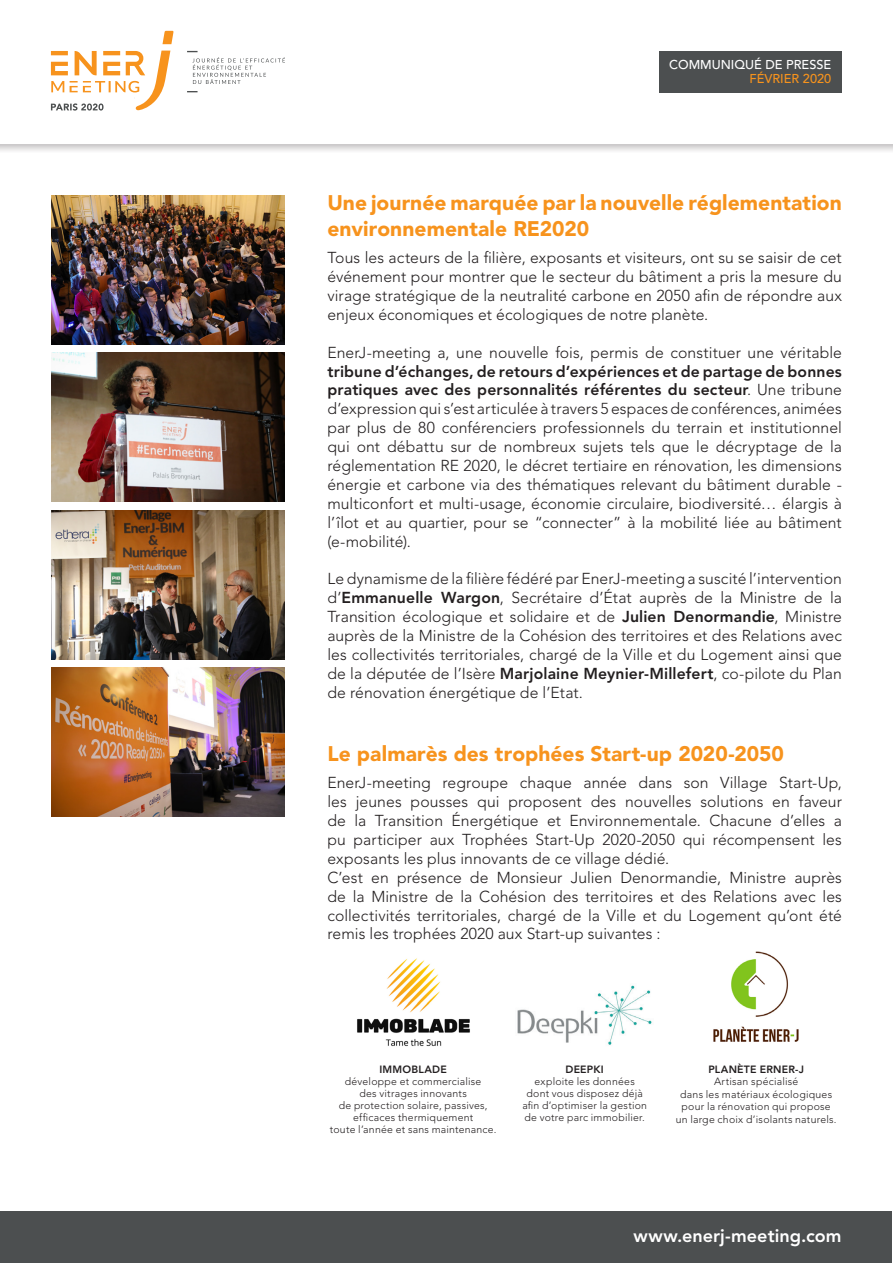
<style>
.page{position:relative;width:893px;height:1263px;background:#fff}
.page>*{position:absolute;margin:0;border:0;box-sizing:border-box;transform-origin:0 0}
.t1{font:900 21px/25.2px "Avenir";color:#f7931d}
.t2{font:800 18px "Avenir";letter-spacing:.005em;color:#fff}
.t3{font:300 15.75px/18.9px "Avenir";letter-spacing:.005em;color:#231f20;text-align:justify}
.t4{font:500 12.75px "Avenir";color:#fff}
.t5{font:500 12.75px "Avenir";color:#f7931d}
.t6{font:300 10.5px/12px "Avenir";letter-spacing:.02em;color:#231f20;text-align:center}
.t7{font:800 10.5px "Avenir";letter-spacing:.02em;color:#231f20}
.s1{font-weight:800}
</style>
<div class="page">
<svg style="left:187px;top:51px;width:98px;height:41px"></svg>
<svg style="left:51px;top:31px;width:123px;height:80px"></svg>
<img style="left:51px;top:196px;width:234px;height:148px">
<img style="left:51px;top:353px;width:234px;height:149px">
<img style="left:51px;top:510px;width:234px;height:149px">
<img style="left:51px;top:668px;width:234px;height:148px">
<div style="left:0;top:1212px;width:892px;height:51px;background:#4c4f50"></div>
<svg style="left:0;top:145px;width:893px;height:6px"></svg>
<div style="left:659px;top:51px;width:183px;height:41px;background:#4c4f50"></div>
<img style="left:357px;top:958px;width:113px;height:89px">
<img style="left:517px;top:985px;width:135px;height:60px">
<img style="left:713px;top:951px;width:86px;height:91px">
<p class="t4" style="left:669px;top:57px;width:164px">COMMUNIQUÉ DE PRESSE</p>
<p class="t5" style="left:749px;top:72px;width:83px">FÉVRIER 2020</p>
<p class="t1" style="left:327px;top:190px;width:516px">Une journée marquée par la nouvelle réglementation environnementale RE2020</p>
<p class="t3" style="left:327px;top:248px;width:516px">Tous les acteurs de la filière, exposants et visiteurs, ont su se saisir de cet événement pour montrer que le secteur du bâtiment a pris la mesure du virage stratégique de la neutralité carbone en 2050 afin de répondre aux enjeux économiques et écologiques de notre planète.</p>
<p class="t3" style="left:327px;top:343px;width:516px">EnerJ-meeting a, une nouvelle fois, permis de constituer une véritable <span class="s1">tribune d’échanges, de retours d’expériences et de partage de bonnes pratiques avec des personnalités référentes du secteur</span>. Une tribune d’expression qui s’est articulée à travers 5 espaces de conférences, animées par plus de 80 conférenciers professionnels du terrain et institutionnel qui ont débattu sur de nombreux sujets tels que le décryptage de la réglementation RE 2020, le décret tertiaire en rénovation, les dimensions énergie et carbone via des thématiques relevant du bâtiment durable - multiconfort et multi-usage, économie circulaire, biodiversité… élargis à l’îlot et au quartier, pour se “connecter” à la mobilité liée au bâtiment (e-mobilité).</p>
<p class="t3" style="left:327px;top:569px;width:516px">Le dynamisme de la filière fédéré par EnerJ-meeting a suscité l’intervention d’<span class="s1">Emmanuelle Wargon</span>, Secrétaire d’État auprès de la Ministre de la Transition écologique et solidaire et de <span class="s1">Julien Denormandie</span>, Ministre auprès de la Ministre de la Cohésion des territoires et des Relations avec les collectivités territoriales, chargé de la Ville et du Logement ainsi que de la députée de l’Isère <span class="s1">Marjolaine Meynier-Millefert</span>, co-pilote du Plan de rénovation énergétique de l’Etat.</p>
<p class="t1" style="left:327px;top:741px;width:458px">Le palmarès des trophées Start-up 2020-2050</p>
<p class="t3" style="left:327px;top:773px;width:516px">EnerJ-meeting regroupe chaque année dans son Village Start-Up, les jeunes pousses qui proposent des nouvelles solutions en faveur de la Transition Énergétique et Environnementale. Chacune d’elles a pu participer aux Trophées Start-Up 2020-2050 qui récompensent les exposants les plus innovants de ce village dédié.</p>
<p class="t3" style="left:327px;top:868px;width:516px">C’est en présence de Monsieur Julien Denormandie, Ministre auprès de la Ministre de la Cohésion des territoires et des Relations avec les collectivités territoriales, chargé de la Ville et du Logement qu’ont été remis les trophées 2020 aux Start-up suivantes :</p>
<p class="t7" style="left:380px;top:1063px;width:69px">IMMOBLADE</p>
<p class="t6" style="left:345px;top:1075px;width:138px">développe et commercialise</p>
<p class="t6" style="left:359px;top:1087px;width:109px">des vitrages innovants</p>
<p class="t6" style="left:339px;top:1099px;width:150px">de protection solaire, passives, efficaces thermiquement</p>
<p class="t6" style="left:330px;top:1123px;width:168px">toute l’année et sans maintenance.</p>
<p class="t7" style="left:565px;top:1063px;width:40px">DEEPKI</p>
<p class="t6" style="left:535px;top:1075px;width:102px">exploite les données</p>
<p class="t6" style="left:526px;top:1087px;width:118px">dont vous disposez déjà</p>
<p class="t6" style="left:522px;top:1099px;width:126px">afin d’optimiser la gestion</p>
<p class="t6" style="left:524px;top:1111px;width:122px">de votre parc immobilier.</p>
<p class="t7" style="left:708px;top:1063px;width:97px">PLANÈTE ERNER-J</p>
<p class="t6" style="left:714px;top:1075px;width:86px">Artisan spécialisé</p>
<p class="t6" style="left:680px;top:1088px;width:153px">dans les matériaux écologiques</p>
<p class="t6" style="left:682px;top:1101px;width:151px">pour la rénovation qui propose</p>
<p class="t6" style="left:676px;top:1113px;width:162px">un large choix d’isolants naturels.</p>
<p class="t2" style="left:633px;top:1225px;width:210px">www.enerj-meeting.com</p>
</div>
